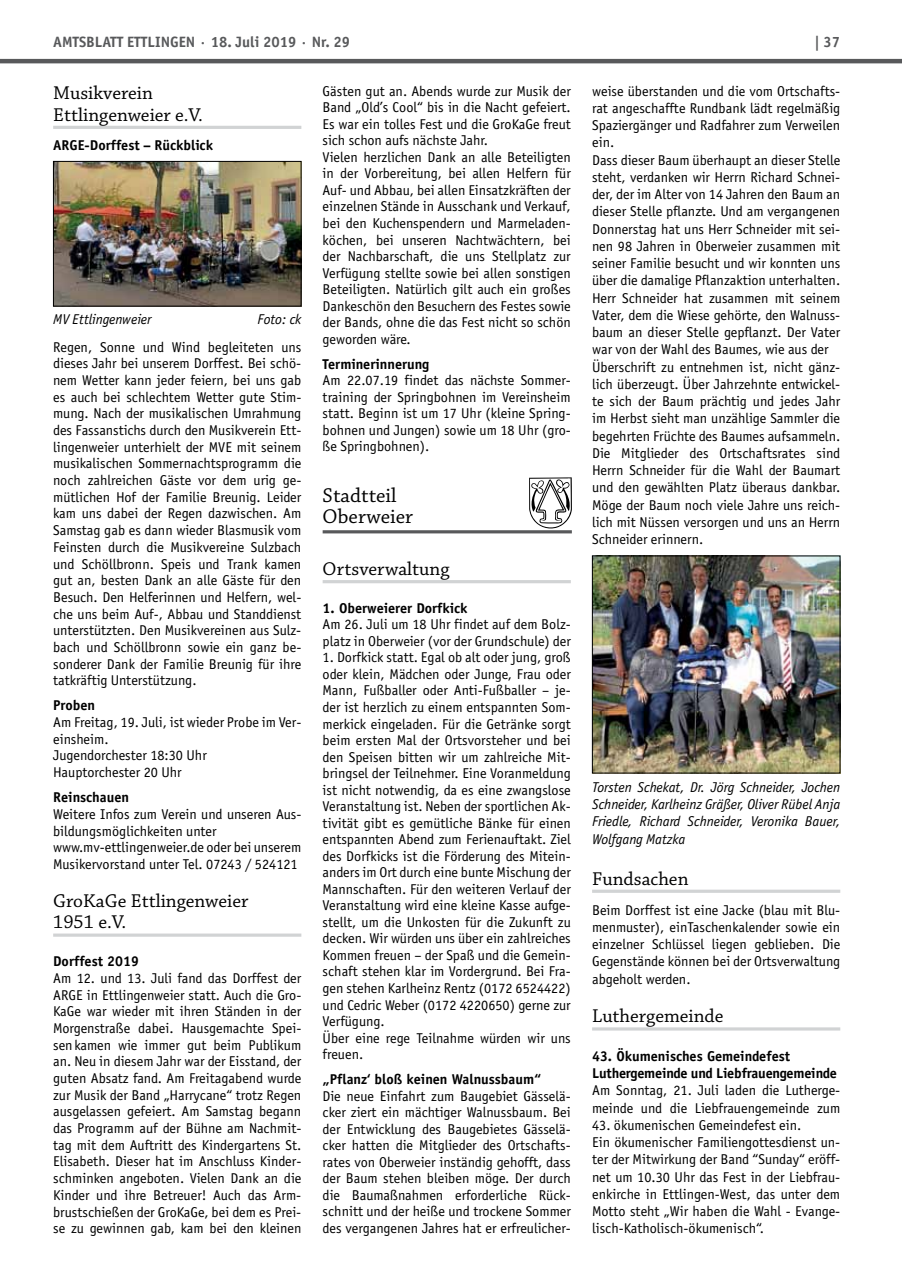
<style>
.page{position:relative;width:902px;height:1280px;background:#fff}
.page>*{position:absolute;margin:0;border:0;box-sizing:border-box;transform-origin:0 0}
.t1{font:21px/21px "Chaparral Pro";color:#000}
.t2{font:19.5px/21.1px "Chaparral Pro";color:#000}
.t3{font:700 15px "Officina Sans";color:#58595b}
.t4{font:14.25px/16.5px "Officina Sans";color:#000}
.t5{font:700 14.25px/17.2px "Officina Sans";color:#000}
.t6{font:italic 14.25px/17.2px "Officina Sans";color:#000;text-align:justify}
</style>
<div class="page">
<hr style="left:0;top:59px;width:901px;height:4px;background:#58595b">
<hr style="left:53px;top:126px;width:248px;height:3px;background:#d1d3d4">
<svg style="left:53px;top:933px;width:248px;height:4px"></svg>
<img style="left:55px;top:163px;width:244px;height:141px">
<div style="left:53px;top:161px;width:248px;height:145px;border:1px solid #000"></div>
<hr style="left:322px;top:580px;width:248px;height:3px;background:#d1d3d4">
<svg style="left:529px;top:477px;width:43px;height:52px"></svg>
<hr style="left:322px;top:530px;width:250px;height:3px;background:#58595b">
<hr style="left:592px;top:890px;width:248px;height:3px;background:#d1d3d4">
<hr style="left:592px;top:1027px;width:248px;height:3px;background:#d1d3d4">
<img style="left:594px;top:558px;width:244px;height:213px">
<div style="left:592px;top:556px;width:248px;height:217px;border:1px solid #000"></div>
<p class="t3" style="left:53px;top:32px;width:298px">Amtsblatt Ettlingen · 18. Juli 2019 · Nr. 29</p>
<p class="t3" style="left:814px;top:32px;width:28px">| 37</p>
<h2 class="t2" style="left:53px;top:83px;width:151px">Musikverein<br>Ettlingenweier e.V.</h2>
<p class="t5" style="left:53px;top:136px;width:161px">ARGE-Dorffest – Rückblick</p>
<p class="t4" style="left:322px;top:83px;width:250px">Gästen gut an. Abends wurde zur Musik der Band „Old’s Cool“ bis in die Nacht gefeiert.<br>Es war ein tolles Fest und die GroKaGe freut sich schon aufs nächste Jahr.<br>Vielen herzlichen Dank an alle Beteiligten in der Vorbereitung, bei allen Helfern für Auf- und Abbau, bei allen Einsatzkräften der einzelnen Stände in Ausschank und Verkauf, bei den Kuchenspendern und Marmeladen&shy;köchen, bei unseren Nachtwächtern, bei der Nachbarschaft, die uns Stellplatz zur Verfügung stellte sowie bei allen sonstigen Beteiligten. Natürlich gilt auch ein großes Dankeschön den Besuchern des Festes sowie der Bands, ohne die das Fest nicht so schön geworden wäre.</p>
<p class="t5" style="left:322px;top:355px;width:108px">Terminerinnerung</p>
<p class="t4" style="left:322px;top:372px;width:250px;text-align:justify">Am 22.07.19 findet das nächste Sommer&shy;training der Springbohnen im Vereinsheim statt. Beginn ist um 17 Uhr (kleine Spring&shy;bohnen und Jungen) sowie um 18 Uhr (gro&shy;ße Springbohnen).</p>
<h1 class="t1" style="left:322px;top:485px;width:92px">Stadtteil<br>Oberweier</h1>
<h2 class="t2" style="left:322px;top:559px;width:128px">Ortsverwaltung</h2>
<p class="t5" style="left:322px;top:599px;width:146px">1. Oberweierer Dorfkick</p>
<p class="t4" style="left:322px;top:616px;width:250px">Am 26. Juli um 18 Uhr findet auf dem Bolz&shy;platz in Oberweier (vor der Grundschule) der</p>
<p class="t4" style="left:322px;top:649px;width:250px">1. Dorfkick statt. Egal ob alt oder jung, groß oder klein, Mädchen oder Junge, Frau oder Mann, Fußballer oder Anti-Fußballer – je&shy;der ist herzlich zu einem entspannten Som&shy;merkick eingeladen. Für die Getränke sorgt beim ersten Mal der Ortsvorsteher und bei den Speisen bitten wir um zahlreiche Mit&shy;bringsel der Teilnehmer. Eine Voranmeldung ist nicht notwendig, da es eine zwangslose Veranstaltung ist. Neben der sportlichen Ak&shy;tivität gibt es gemütliche Bänke für einen entspannten Abend zum Ferienauftakt. Ziel des Dorfkicks ist die Förderung des Mitein&shy;anders im Ort durch eine bunte Mischung der Mannschaften. Für den weiteren Verlauf der Veranstaltung wird eine kleine Kasse aufge&shy;stellt, um die Unkosten für die Zukunft zu decken. Wir würden uns über ein zahlreiches Kommen freuen – der Spaß und die Gemein&shy;schaft stehen klar im Vordergrund. Bei Fra&shy;gen stehen Karlheinz Rentz (0172 6524422) und Cedric Weber (0172 4220650) gerne zur Verfügung.<br>Über eine rege Teilnahme würden wir uns freuen.</p>
<p class="t5" style="left:322px;top:1070px;width:220px">„Pflanz‘ bloß keinen Walnussbaum“</p>
<p class="t4" style="left:322px;top:1088px;width:250px;text-align:justify">Die neue Einfahrt zum Baugebiet Gässelä&shy;cker ziert ein mächtiger Walnussbaum. Bei der Entwicklung des Baugebietes Gässelä&shy;cker hatten die Mitglieder des Ortschafts&shy;rates von Oberweier inständig gehofft, dass der Baum stehen bleiben möge. Der durch die Baumaßnahmen erforderliche Rück&shy;schnitt und der heiße und trockene Sommer des vergangenen Jahres hat er erfreulicher-</p>
<p class="t4" style="left:592px;top:82px;width:250px;line-height:17.2px">weise überstanden und die vom Ortschafts&shy;rat angeschaffte Rundbank lädt regelmäßig Spaziergänger und Radfahrer zum Verweilen ein.<br>Dass dieser Baum überhaupt an dieser Stelle steht, verdanken wir Herrn Richard Schnei&shy;der, der im Alter von 14 Jahren den Baum an dieser Stelle pflanzte. Und am vergangenen Donnerstag hat uns Herr Schneider mit sei&shy;nen 98 Jahren in Oberweier zusammen mit seiner Familie besucht und wir konnten uns über die damalige Pflanzaktion unterhalten.<br>Herr Schneider hat zusammen mit seinem Vater, dem die Wiese gehörte, den Walnuss&shy;baum an dieser Stelle gepflanzt. Der Vater war von der Wahl des Baumes, wie aus der Überschrift zu entnehmen ist, nicht gänz&shy;lich überzeugt. Über Jahrzehnte entwickel&shy;te sich der Baum prächtig und jedes Jahr im Herbst sieht man unzählige Sammler die begehrten Früchte des Baumes aufsammeln.<br>Die Mitglieder des Ortschaftsrates sind Herrn Schneider für die Wahl der Baumart und den gewählten Platz überaus dankbar.<br>Möge der Baum noch viele Jahre uns reich&shy;lich mit Nüssen versorgen und uns an Herrn Schneider erinnern.</p>
<p class="t6" style="left:53px;top:311px;width:100px">MV Ettlingenweier</p>
<p class="t6" style="left:257px;top:311px;width:45px">Foto: ck</p>
<p class="t4" style="left:53px;top:339px;width:250px;text-align:justify">Regen, Sonne und Wind begleiteten uns dieses Jahr bei unserem Dorffest. Bei schö&shy;nem Wetter kann jeder feiern, bei uns gab es auch bei schlechtem Wetter gute Stim&shy;mung. Nach der musikalischen Umrahmung des Fassanstichs durch den Musikverein Ett&shy;lingenweier unterhielt der MVE mit seinem musikalischen Sommernachtsprogramm die noch zahlreichen Gäste vor dem urig ge&shy;mütlichen Hof der Familie Breunig. Leider kam uns dabei der Regen dazwischen. Am Samstag gab es dann wieder Blasmusik vom Feinsten durch die Musikvereine Sulzbach und Schöllbronn. Speis und Trank kamen gut an, besten Dank an alle Gäste für den Besuch. Den Helferinnen und Helfern, wel&shy;che uns beim Auf-, Abbau und Standdienst unterstützten. Den Musikvereinen aus Sulz&shy;bach und Schöllbronn sowie ein ganz be&shy;sonderer Dank der Familie Breunig für ihre tatkräftig Unterstützung.</p>
<p class="t5" style="left:53px;top:697px;width:43px">Proben</p>
<p class="t4" style="left:53px;top:714px;width:250px">Am Freitag, 19. Juli, ist wieder Probe im Ver&shy;einsheim.<br>Jugendorchester 18:30 Uhr<br>Hauptorchester 20 Uhr</p>
<p class="t5" style="left:53px;top:789px;width:78px">Reinschauen</p>
<p class="t4" style="left:53px;top:806px;width:250px">Weitere Infos zum Verein und unseren Aus&shy;bildungsmöglichkeiten unter www.mv-ettlingenweier.de oder bei unserem Musikervorstand unter Tel. 07243 / 524121</p>
<h2 class="t2" style="left:53px;top:891px;width:197px">GroKaGe Ettlingenweier<br>1951 e.V.</h2>
<p class="t5" style="left:53px;top:953px;width:87px">Dorffest 2019</p>
<p class="t4" style="left:53px;top:970px;width:250px;text-align:justify">Am 12. und 13. Juli fand das Dorffest der ARGE in Ettlingenweier statt. Auch die Gro-KaGe war wieder mit ihren Ständen in der Morgenstraße dabei. Hausgemachte Spei&shy;senkamen wie immer gut beim Publikum an. Neu in diesem Jahr war der Eisstand, der guten Absatz fand. Am Freitagabend wurde zur Musik der Band „Harrycane“ trotz Regen ausgelassen gefeiert. Am Samstag begann das Programm auf der Bühne am Nachmit&shy;tag mit dem Auftritt des Kindergartens St.<br>Elisabeth. Dieser hat im Anschluss Kinder&shy;schminken angeboten. Vielen Dank an die Kinder und ihre Betreuer! Auch das Arm&shy;brustschießen der GroKaGe, bei dem es Prei&shy;se zu gewinnen gab, kam bei den kleinen</p>
<p class="t6" style="left:592px;top:778px;width:250px">Torsten Schekat, Dr. Jörg Schneider, Jochen Schneider, Karlheinz Gräßer, Oliver Rübel Anja Friedle, Richard Schneider, Veronika Bauer, Wolfgang Matzka</p>
<h2 class="t2" style="left:592px;top:868px;width:98px">Fundsachen</h2>
<p class="t4" style="left:592px;top:901px;width:250px;line-height:17.2px;text-align:justify">Beim Dorffest ist eine Jacke (blau mit Blu&shy;menmuster), einTaschenkalender sowie ein einzelner Schlüssel liegen geblieben. Die Gegenstände können bei der Ortsverwaltung abgeholt werden.</p>
<h2 class="t2" style="left:592px;top:1006px;width:133px">Luthergemeinde</h2>
<p class="t5" style="left:592px;top:1047px;width:246px">43. Ökumenisches Gemeindefest<br>Luthergemeinde und Liebfrauengemeinde</p>
<p class="t4" style="left:592px;top:1082px;width:250px;line-height:17.2px">Am Sonntag, 21. Juli laden die Lutherge&shy;meinde und die Liebfrauengemeinde zum</p>
<p class="t4" style="left:592px;top:1116px;width:250px;line-height:17.2px">43. ökumenischen Gemeindefest ein.<br>Ein ökumenischer Familiengottesdienst un&shy;ter der Mitwirkung der Band “Sunday“ eröff&shy;net um 10.30 Uhr das Fest in der Liebfrau&shy;enkirche in Ettlingen-West, das unter dem Motto steht „Wir haben die Wahl - Evange&shy;lisch-Katholisch-ökumenisch“.</p>
</div>
